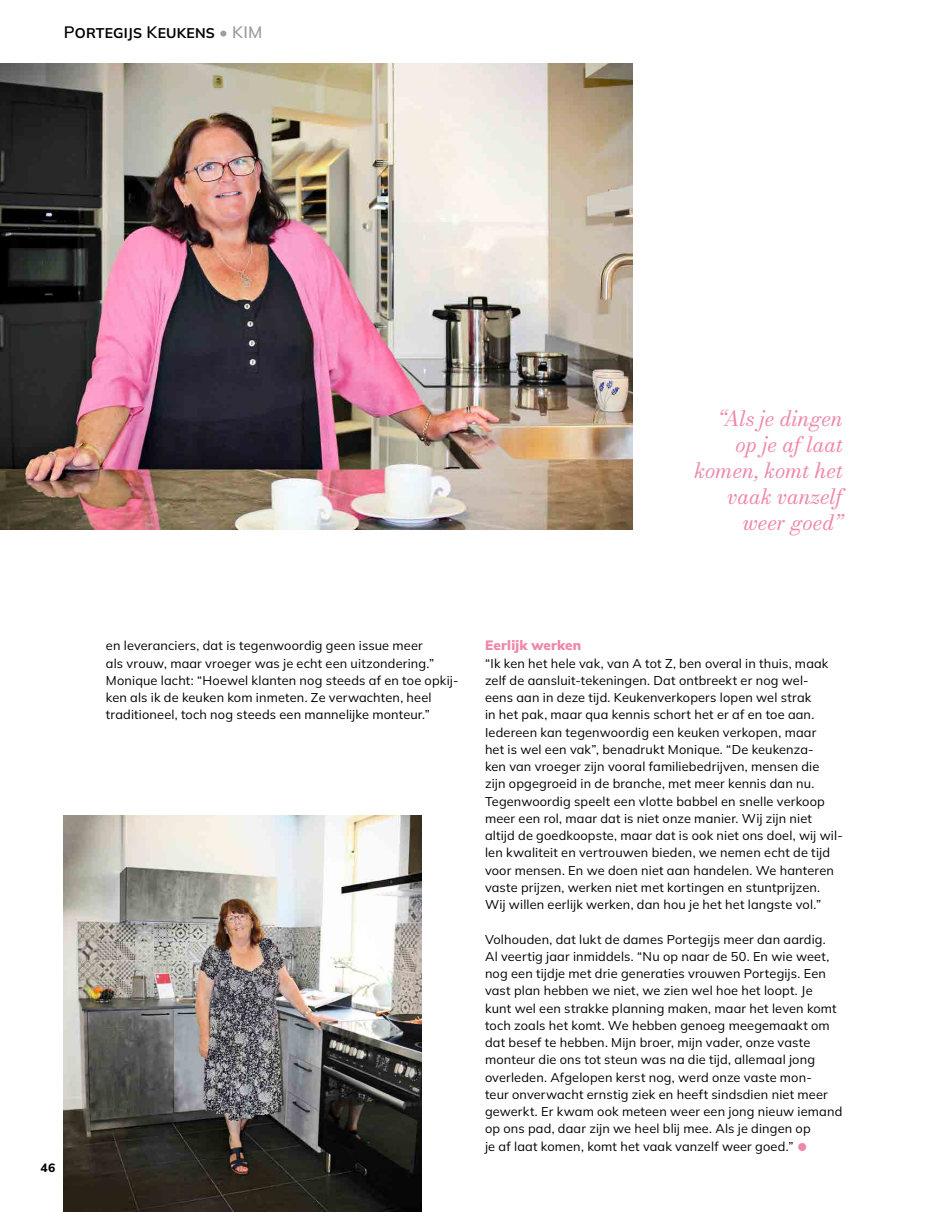
<style>
.page{position:relative;width:936px;height:1212px;background:#fff}
.page>*{position:absolute;margin:0;border:0;box-sizing:border-box;transform-origin:0 0}
.t1{font:italic 21px/25.8px "Bodoni Moda";letter-spacing:-.005em;color:#f087aa;text-align:right}
.t2{font:14.1px "Mulish Extra Light SC850";letter-spacing:.01em;color:#000}
.t3{font:200 13.5px "Mulish";letter-spacing:.015em;color:#f087aa}
.t4{font:200 12.75px/17.2px "Mulish";letter-spacing:.015em;color:#000}
.s1{font-size:16.5px}
.s2{font-size:16.5px;color:#9d9d9c}
.s3{color:#f087aa}
</style>
<div class="page">
<img style="left:0;top:64px;width:632px;height:466px">
<img style="left:64px;top:816px;width:357px;height:396px">
<p class="t2" style="left:64px;top:24px;width:200px"><span class="s1">P</span>ORTEGIJS <span class="s1">K</span>EUKENS <span class="s2">• KIM</span></p>
<h1 class="t1" style="left:694px;top:406px;width:150px">“Als je dingen op je af laat komen, komt het vaak vanzelf weer goed”</h1>
<p class="t4" style="left:106px;top:637px;width:354px">en leveranciers, dat is tegenwoordig geen issue meer<br>als vrouw, maar vroeger was je echt een uitzondering.” Monique lacht: “Hoewel klanten nog steeds af en toe opkij&shy;ken als ik de keuken kom inmeten. Ze verwachten, heel traditioneel, toch nog steeds een mannelijke monteur.”</p>
<p class="t3" style="left:485px;top:637px;width:98px">Eerlijk werken</p>
<p class="t4" style="left:485px;top:654px;width:359px">“Ik ken het hele vak, van A tot Z, ben overal in thuis, maak zelf de aansluit-tekeningen. Dat ontbreekt er nog wel-<br>eens aan in deze tijd. Keukenverkopers lopen wel strak<br>in het pak, maar qua kennis schort het er af en toe aan.<br>Iedereen kan tegenwoordig een keuken verkopen, maar<br>het is wel een vak”, benadrukt Monique. “De keukenza-<br>ken van vroeger zijn vooral familiebedrijven, mensen die zijn opgegroeid in de branche, met meer kennis dan nu.<br>Tegenwoordig speelt een vlotte babbel en snelle verkoop meer een rol, maar dat is niet onze manier. Wij zijn niet altijd de goedkoopste, maar dat is ook niet ons doel, wij wil&shy;len kwaliteit en vertrouwen bieden, we nemen echt de tijd voor mensen. En we doen niet aan handelen. We hanteren vaste prijzen, werken niet met kortingen en stuntprijzen.<br>Wij willen eerlijk werken, dan hou je het het langste vol.”</p>
<p class="t4" style="left:485px;top:930px;width:359px">Volhouden, dat lukt de dames Portegijs meer dan aardig.<br>Al veertig jaar inmiddels. “Nu op naar de 50. En wie weet, nog een tijdje met drie generaties vrouwen Portegijs. Een vast plan hebben we niet, we zien wel hoe het loopt. Je<br>kunt wel een strakke planning maken, maar het leven komt toch zoals het komt. We hebben genoeg meegemaakt om dat besef te hebben. Mijn broer, mijn vader, onze vaste monteur die ons tot steun was na die tijd, allemaal jong overleden. Afgelopen kerst nog, werd onze vaste mon-<br>teur onverwacht ernstig ziek en heeft sindsdien niet meer gewerkt. Er kwam ook meteen weer een jong nieuw iemand op ons pad, daar zijn we heel blij mee. Als je dingen op<br>je af laat komen, komt het vaak vanzelf weer goed.” <span class="s3">●</span></p>
</div>
